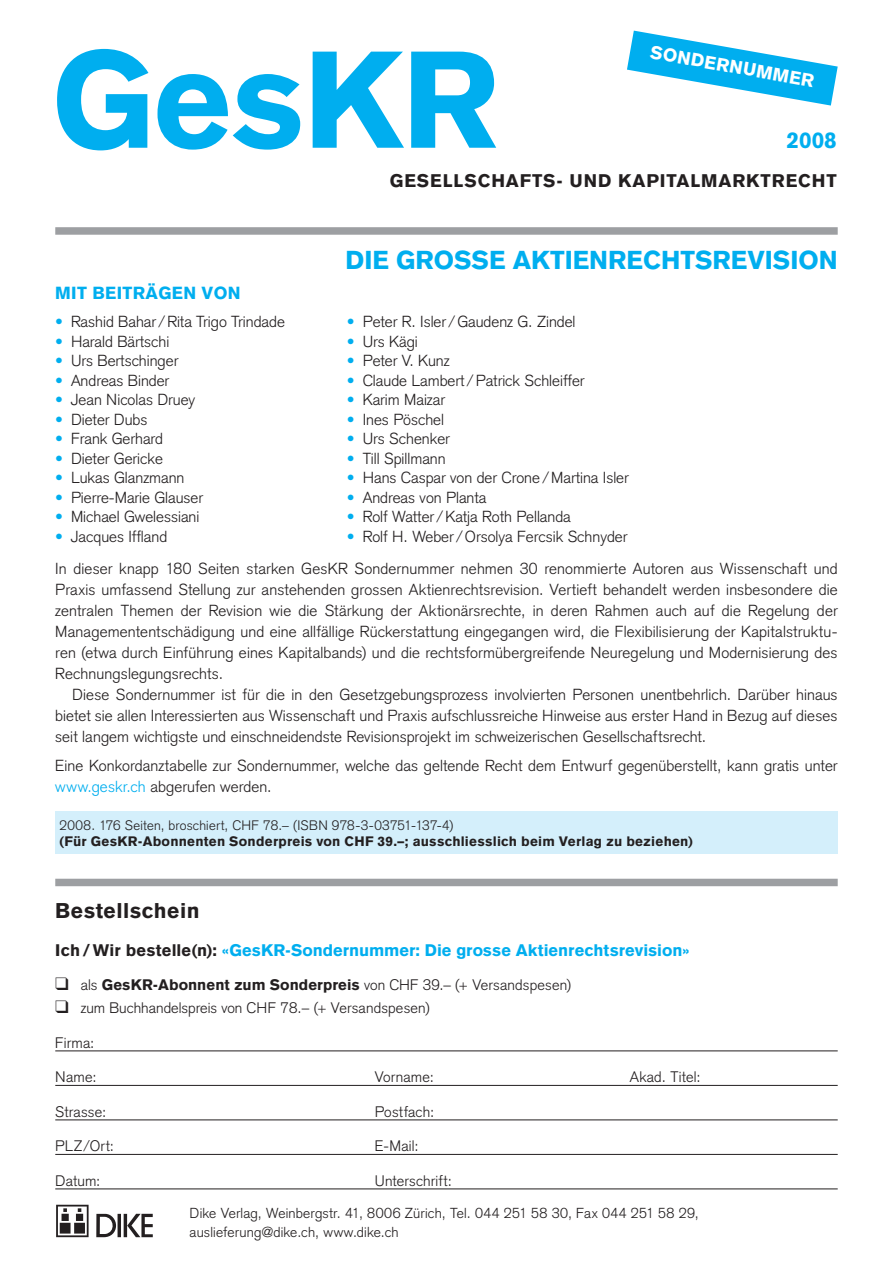
<style>
.page{position:relative;width:893px;height:1263px;background:#fff}
.page>*{position:absolute;margin:0;border:0;box-sizing:border-box;transform-origin:0 0}
.t1{font:900 135px "Akzidenz Grotesk";color:#00aeef}
.t2{font:900 25.5px "Akzidenz Grotesk";color:#00aeef}
.t3{font:900 22.5px "Akzidenz Grotesk";color:#00aeef}
.Titel_li{font:900 21px "Akzidenz Grotesk";letter-spacing:.02em;color:#231f20}
.t4{font:900 18px "Akzidenz Grotesk";letter-spacing:.05em;color:#231f20}
.TS_titel_re{font:900 18px "Akzidenz Grotesk";color:#fff}
.t5{font:900 17.25px "Akzidenz Grotesk";letter-spacing:.02em;color:#00aeef}
.GT{font:900 16.5px "Akzidenz Grotesk";color:#00aeef}
.GT-2{font:300 15.75px/21px "Akzidenz Grotesk";color:#231f20;text-align:justify}
.GT-3{font:300 15px "Akzidenz Grotesk";letter-spacing:.01em;color:#231f20}
.GT-4{font:300 14.25px/18.8px "Akzidenz Grotesk";letter-spacing:.015em;color:#231f20}
.GT-5{font:900 13.5px/16.2px "Akzidenz Grotesk";letter-spacing:.015em;color:#231f20}
.s1{color:#00aeef}
.s2{font-weight:300}
.s3{color:#231f20}
.s4{font-weight:900}
</style>
<div class="page">
<div style="left:55px;top:812px;width:783px;height:42px;background:#d4effb"></div>
<div style="left:55px;top:879px;width:783px;height:7px;background:#9d9fa2"></div>
<hr style="left:55px;top:1051px;width:783px;height:1px;background:#231f20">
<hr style="left:55px;top:1085px;width:783px;height:1px;background:#231f20">
<hr style="left:55px;top:1120px;width:783px;height:1px;background:#231f20">
<hr style="left:55px;top:1154px;width:783px;height:1px;background:#231f20">
<hr style="left:55px;top:1189px;width:783px;height:1px;background:#231f20">
<svg style="left:96px;top:1214px;width:57px;height:23px"></svg>
<svg style="left:56px;top:1205px;width:33px;height:32px"></svg>
<svg style="left:627px;top:31px;width:211px;height:75px"></svg>
<div style="left:55px;top:227px;width:783px;height:8px;background:#9d9fa2"></div>
<p class="TS_titel_re" style="left:652px;top:41px;width:161px;rotate:10deg">sonder nummer</p>
<p class="t1" style="left:52px;top:19px;width:449px">GesKR</p>
<p class="t4" style="left:390px;top:170px;width:89px">Gesellschaf</p>
<p class="t4" style="left:532px;top:170px;width:202px">ts- und KapItalmark</p>
<p class="t4" style="left:760px;top:170px;width:78px">trecht</p>
<p class="t3" style="left:787px;top:127px;width:52px">2008</p>
<p class="t5" style="left:55px;top:283px;width:187px">Mit beiträgen von</p>
<p class="GT-2" style="left:55px;top:311px;width:231px"><span class="s1">•</span> Rashid Bahar /Rita Trigo Trindade</p>
<p class="GT-2" style="left:55px;top:331px;width:116px"><span class="s1">•</span> Harald Bärtschi</p>
<p class="GT-2" style="left:55px;top:350px;width:125px"><span class="s1">•</span> Urs Bertschinger</p>
<p class="GT-2" style="left:55px;top:370px;width:116px"><span class="s1">•</span> Andreas Binder</p>
<p class="GT-2" style="left:55px;top:389px;width:142px"><span class="s1">•</span> Jean Nicolas Druey</p>
<p class="GT-2" style="left:55px;top:409px;width:94px"><span class="s1">•</span> Dieter Dubs</p>
<p class="GT-2" style="left:55px;top:428px;width:109px"><span class="s1">•</span> Frank Gerhard</p>
<p class="GT-2" style="left:55px;top:448px;width:109px"><span class="s1">•</span> Dieter Gericke</p>
<p class="GT-2" style="left:55px;top:467px;width:131px"><span class="s1">•</span> Lukas Glanzmann</p>
<p class="GT-2" style="left:55px;top:487px;width:149px"><span class="s1">•</span> Pierre-Marie Glauser</p>
<p class="GT-2" style="left:55px;top:506px;width:146px"><span class="s1">•</span> Michael Gwelessiani</p>
<p class="GT-2" style="left:55px;top:526px;width:113px"><span class="s1">•</span> Jacques Iffland</p>
<p class="t2" style="left:346px;top:244px;width:416px">Die grosse Aktienrechtsrevisi</p>
<p class="t2" style="left:798px;top:244px;width:41px">on</p>
<p class="GT-2" style="left:347px;top:311px;width:230px"><span class="s1">•</span> Peter R. Isler /Gaudenz G. Zindel</p>
<p class="GT-2" style="left:347px;top:331px;width:72px"><span class="s1">•</span> Urs Kägi</p>
<p class="GT-2" style="left:347px;top:350px;width:104px"><span class="s1">•</span> Peter V. Kunz</p>
<p class="GT-2" style="left:347px;top:370px;width:239px"><span class="s1">•</span> Claude Lambert /Patrick Schleiffer</p>
<p class="GT-2" style="left:347px;top:389px;width:100px"><span class="s1">•</span> Karim Maizar</p>
<p class="GT-2" style="left:347px;top:409px;width:99px"><span class="s1">•</span> Ines Pöschel</p>
<p class="GT-2" style="left:347px;top:428px;width:104px"><span class="s1">•</span> Urs Schenker</p>
<p class="GT-2" style="left:347px;top:448px;width:100px"><span class="s1">•</span> Till Spillmann</p>
<p class="GT-2" style="left:347px;top:467px;width:283px"><span class="s1">•</span> Hans Caspar von der Crone/Martina Isler</p>
<p class="GT-2" style="left:347px;top:487px;width:141px"><span class="s1">•</span> Andreas von Planta</p>
<p class="GT-2" style="left:347px;top:506px;width:225px"><span class="s1">•</span> Rolf Watter /Katja Roth Pellanda</p>
<p class="GT-2" style="left:347px;top:526px;width:282px"><span class="s1">•</span> Rolf H. Weber /Orsolya Fercsik Schnyder</p>
<p class="GT-2" style="left:55px;top:558px;width:784px">In dieser knapp 180 Seiten starken GesKR Sondernummer nehmen 30 renommierte Autoren aus Wissenschaft und Praxis umfassend Stellung zur anstehenden grossen Aktienrechtsrevision. Vertieft behandelt werden insbesondere die zentralen Themen der Revision wie die Stärkung der Aktionärsrechte, in deren Rahmen auch auf die Regelung der Managemententschädigung und eine allfällige Rückerstattung eingegangen wird, die Flexibilisierung der Kapitalstruktu&shy;ren (etwa durch Einführung eines Kapitalbands) und die rechtsformübergreifende Neuregelung und Modernisierung des Rechnungslegungsrechts.</p>
<p class="GT-2" style="left:55px;top:684px;width:784px;text-indent:17px">Diese Sondernummer ist für die in den Gesetzgebungsprozess involvierten Personen unentbehrlich. Darüber hinaus bietet sie allen Interessierten aus Wissenschaft und Praxis aufschlussreiche Hinweise aus erster Hand in Bezug auf dieses seit langem wichtigste und einschneidendste Revisionsprojekt im schweizerischen Gesellschaftsrecht.</p>
<p class="GT-2" style="left:55px;top:755px;width:784px">Eine Konkordanztabelle zur Sondernummer, welche das geltende Recht dem Entwurf gegenüberstellt, kann gratis unter <span class="s1">www.geskr.ch</span> abgerufen werden.</p>
<p class="GT-5" style="left:60px;top:817px;width:635px"><span class="s2">2008. 176 Seiten, broschiert, CHF 78.– (ISBN 978-3-03751-137-4)<br></span>(Für GesKR-Abonnenten Sonderpreis von CHF 39.–; ausschliesslich beim Verlag zu beziehen)</p>
<p class="Titel_li" style="left:55px;top:898px;width:146px">Bestellschein</p>
<p class="GT" style="left:55px;top:940px;width:635px"><span class="s3">Ich/Wir bestelle(n):</span> «GesKR-Sondernummer: Die grosse Aktienrechtsrevision»</p>
<p class="GT-3" style="left:55px;top:976px;width:517px">❑ als <span class="s4">GesKR-Abonnent zum Sonderpreis</span> von CHF 39.– (+ Versandspesen)</p>
<p class="GT-3" style="left:55px;top:999px;width:376px">❑ zum Buchhandelspreis von CHF 78.– (+ Versandspesen)</p>
<p class="GT-3" style="left:55px;top:1033px;width:41px">Firma:</p>
<p class="GT-3" style="left:55px;top:1068px;width:43px">Name:</p>
<p class="GT-3" style="left:375px;top:1068px;width:61px">Vorname:</p>
<p class="GT-3" style="left:630px;top:1068px;width:72px">Akad. Titel:</p>
<p class="GT-3" style="left:55px;top:1102px;width:52px">Strasse:</p>
<p class="GT-3" style="left:375px;top:1102px;width:61px">Postfach:</p>
<p class="GT-3" style="left:55px;top:1137px;width:60px">PLZ/Ort:</p>
<p class="GT-3" style="left:375px;top:1137px;width:45px">E-Mail:</p>
<p class="GT-3" style="left:55px;top:1171px;width:47px">Datum:</p>
<p class="GT-3" style="left:375px;top:1171px;width:79px">Unterschrift:</p>
<p class="GT-4" style="left:190px;top:1204px;width:511px">Dike Verlag, Weinbergstr. 41, 8006 Zürich, Tel. 044 251 58 30, Fax 044 251 58 29, auslieferung@dike.ch, www.dike.ch</p>
</div>
